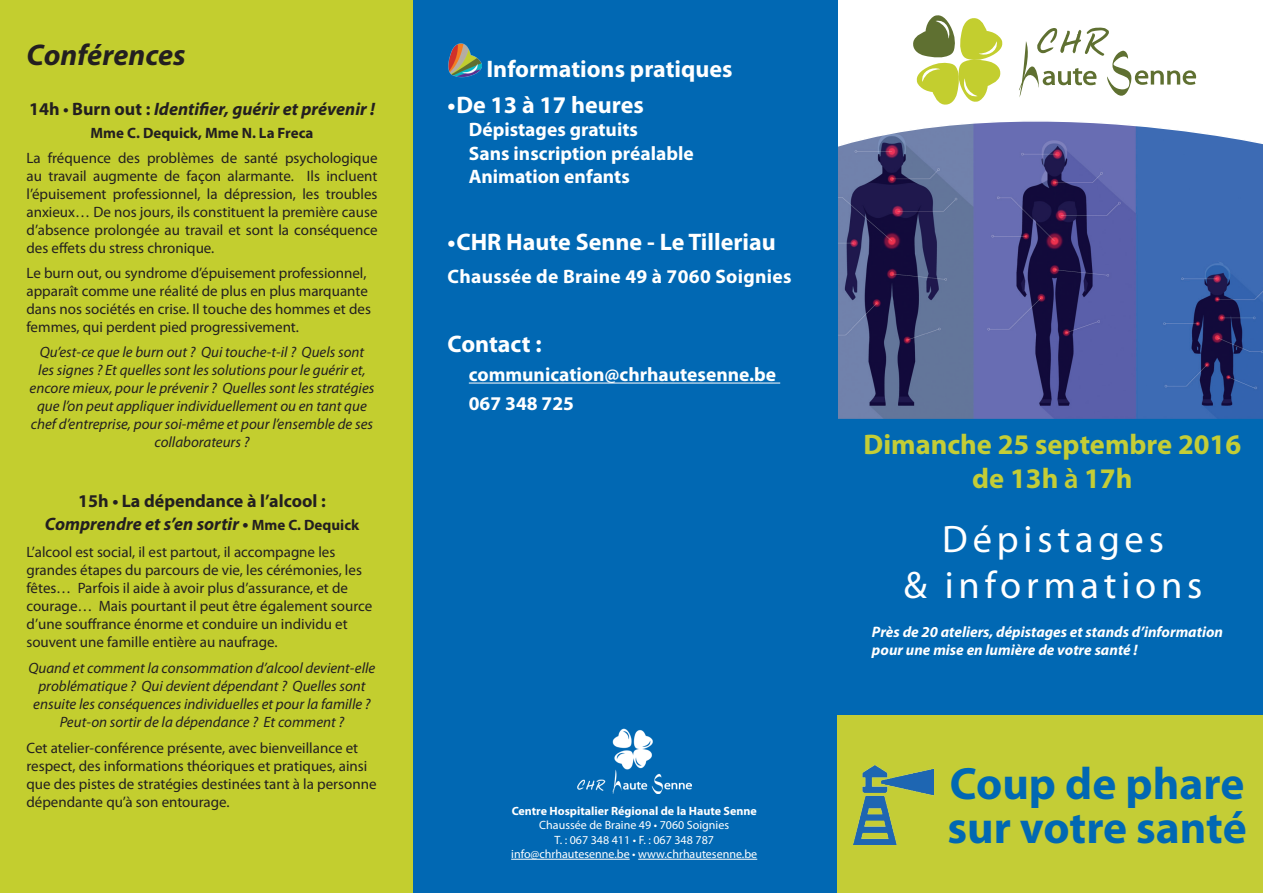
<style>
.page{position:relative;width:1263px;height:893px;background:#fff}
.page>*{position:absolute;margin:0;border:0;box-sizing:border-box;transform-origin:0 0}
.t1{font:700 45.45px/43.2px "Myriad Pro";color:#0168b3}
.t2{font:38.4px/46.2px "Myriad Pro";letter-spacing:.125em;color:#fff;text-align:center}
.t3{font:italic 700 30px "Myriad Pro";color:#231f20}
.t4{font:700 28.5px/34.2px "Myriad Pro";color:#c4cd36;text-align:center}
.t5{font:700 24px "Myriad Pro";color:#fff}
.t6{font:700 19.5px/23.4px "Myriad Pro";color:#fff}
.t7{font:700 18px/23.4px "Myriad Pro";color:#231f20;text-align:center}
.t8{font:italic 700 18px "Myriad Pro";color:#231f20}
.t9{font:italic 700 15.15px/18.1px "Myriad Pro";color:#fff}
.t10{font:15px/18px "Myriad Pro";color:#231f20}
.t11{font:italic 15px/18px "Myriad Pro";color:#231f20;text-align:center}
.t12{font:700 15px "Myriad Pro";color:#231f20}
.t13{font:12px/14.4px "Myriad Pro";color:#fff;text-align:center}
.t14{font:700 12px "Myriad Pro";color:#fff}
.s1{font-style:normal}
.s2{font-weight:600;font-style:normal}
.s3{font-style:italic}
.s4{font-size:15px}
.s5{font-weight:600}
</style>
<div class="page">
<svg style="left:838px;top:76px;width:425px;height:640px;background:#3169a8"></svg>
<div style="left:412px;top:0;width:426px;height:893px;background:#0168b3"></div>
<hr style="left:469px;top:383px;width:311px;height:1px;background:#fff">
<img style="left:448px;top:43px;width:33px;height:34px">
<svg style="left:913px;top:15px;width:90px;height:90px"></svg>
<svg style="left:1016px;top:28px;width:180px;height:76px"></svg>
<img style="left:577px;top:728px;width:114px;height:66px">
<hr style="left:511px;top:859px;width:119px;height:1px;background:#fff">
<hr style="left:638px;top:859px;width:119px;height:1px;background:#fff">
<div style="left:838px;top:716px;width:425px;height:177px;background:#c4cd36"></div>
<img style="left:854px;top:765px;width:79px;height:79px">
<div style="left:0;top:0;width:412px;height:893px;background:#c3ce2f"></div>
<h3 class="t3" style="left:26px;top:35px;width:161px">Conférences</h3>
<p class="t8" style="left:29px;top:97px;width:347px"><span class="s1">14h</span> <span class="s2">•</span> <span class="s1">Burn out :</span> Identifier, guérir et prévenir !</p>
<p class="t12" style="left:90px;top:123px;width:224px">Mme C. Dequick, Mme N. La Freca</p>
<p class="t10" style="left:26px;top:149px;width:353px;text-align:justify">La fréquence des problèmes de santé psychologique au travail augmente de façon alarmante. Ils incluent l’épuisement professionnel, la dépression, les troubles anxieux… De nos jours, ils constituent la première cause d’absence prolongée au travail et sont la conséquence des effets du stress chronique.</p>
<p class="t10" style="left:26px;top:264px;width:346px">Le burn out, ou syndrome d’épuisement professionnel, apparaît comme une réalité de plus en plus marquante dans nos sociétés en crise. Il touche des hommes et des femmes, qui perdent pied progressivement.</p>
<p class="t11" style="left:30px;top:343px;width:346px">Qu’est-ce que le burn out ? Qui touche-t-il ? Quels sont<br>les signes ? Et quelles sont les solutions pour le guérir et, encore mieux, pour le prévenir ? Quelles sont les stratégies que l’on peut appliquer individuellement ou en tant que chef d’entreprise, pour soi-même et pour l’ensemble de ses collaborateurs ?</p>
<p class="t7" style="left:45px;top:488px;width:316px">15h • La dépendance à l’alcool :<br><span class="s3">Comprendre et s’en sortir</span> • <span class="s4">Mme C. Dequick</span></p>
<p class="t10" style="left:26px;top:542px;width:347px">L’alcool est social, il est partout, il accompagne les grandes étapes du parcours de vie, les cérémonies, les fêtes… Parfois il aide à avoir plus d’assurance, et de courage… Mais pourtant il peut être également source d’une souffrance énorme et conduire un individu et souvent une famille entière au naufrage.</p>
<p class="t11" style="left:29px;top:659px;width:348px">Quand et comment la consommation d’alcool devient-elle problématique ? Qui devient dépendant ? Quelles sont ensuite les conséquences individuelles et pour la famille ?<br>Peut-on sortir de la dépendance ? Et comment ?</p>
<p class="t10" style="left:26px;top:739px;width:352px">Cet atelier-conférence présente, avec bienveillance et respect, des informations théoriques et pratiques, ainsi que des pistes de stratégies destinées tant à la personne dépendante qu’à son entourage.</p>
<h3 class="t5" style="left:486px;top:53px;width:247px">Informations pratiques</h3>
<h3 class="t5" style="left:448px;top:89px;width:198px">• De 13 à 17 heures</h3>
<h3 class="t6" style="left:469px;top:117px;width:226px">Dépistages gratuits<br>Sans inscription préalable<br>Animation enfants</h3>
<h3 class="t5" style="left:448px;top:227px;width:330px">• CHR Haute Senne - Le Tilleriau</h3>
<h3 class="t6" style="left:448px;top:264px;width:345px">Chaussée de Braine 49 à 7060 Soignies</h3>
<h3 class="t5" style="left:448px;top:328px;width:96px">Contact :</h3>
<h3 class="t6" style="left:469px;top:359px;width:309px;line-height:28.8px">communication@chrhautesenne.be<br>067 348 725</h3>
<p class="t14" style="left:512px;top:803px;width:247px">Centre Hospitalier Régional de la Haute Senne</p>
<p class="t13" style="left:511px;top:818px;width:248px">Chaussée de Braine 49 • 7060 Soignies<br>T. : 067 348 411 • F. : 067 348 787 info@chrhautesenne.be • www.chrhautesenne.be</p>
<h3 class="t4" style="left:863px;top:426px;width:379px">Dimanche 25 septembre 2016 de 13h <span class="s5">à</span> 17h</h3>
<h2 class="t2" style="left:904px;top:515px;width:300px">Dépistages<br>&amp; informations</h2>
<p class="t9" style="left:872px;top:623px;width:353px">Près de 20 ateliers, dépistages et stands d’information pour une mise en lumière de votre santé !</p>
<h1 class="t1" style="left:947px;top:761px;width:301px">Coup de phare sur votre santé</h1>
</div>
